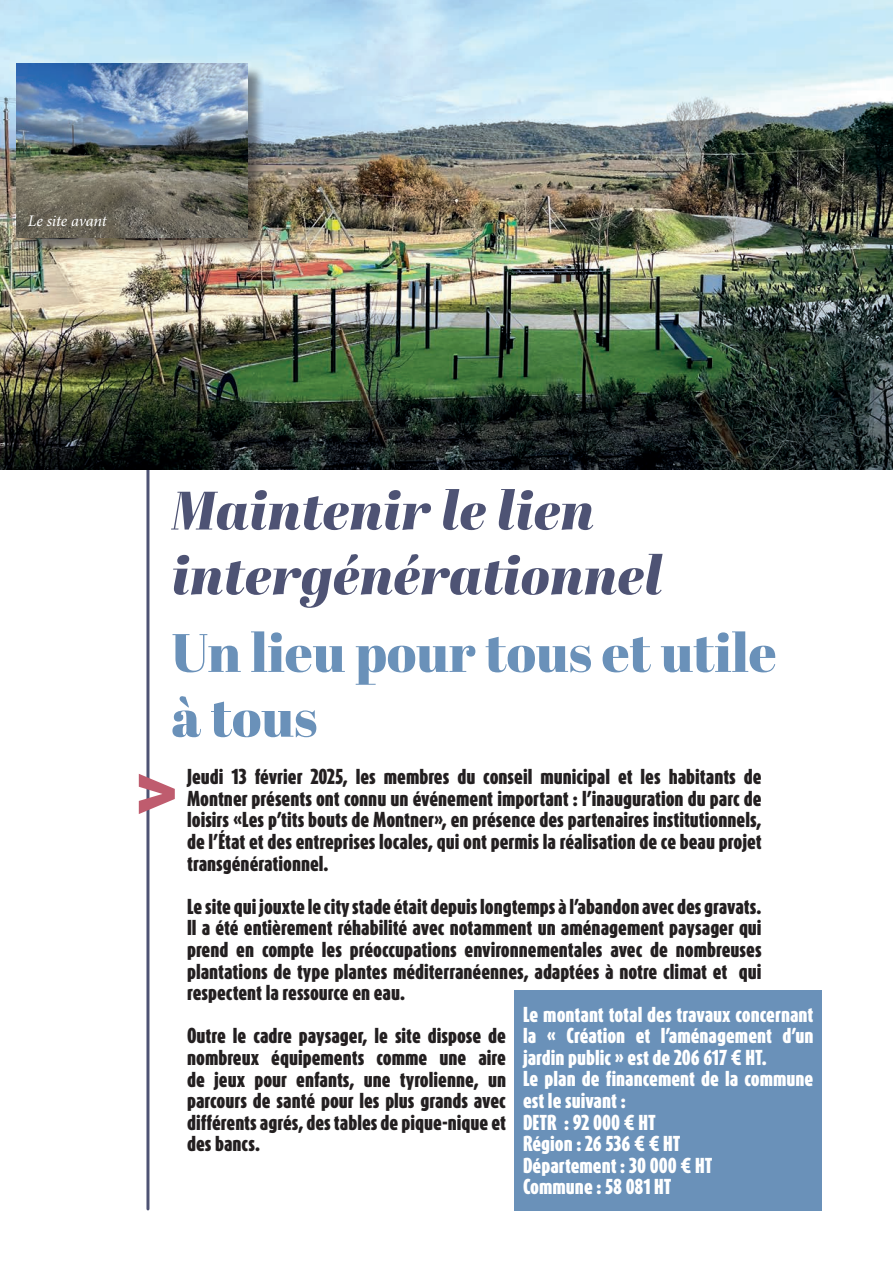
<style>
.page{position:relative;width:893px;height:1263px;background:#fff}
.page>*{position:absolute;margin:0;border:0;box-sizing:border-box;transform-origin:0 0}
.t1{font:900 90px "Dax Compact Pro";color:#bf5c6e}
.t2{font:italic 54px/64.8px "Abril Fatface";color:#4e5374}
.t3{font:54px/64.8px "Abril Fatface";color:#6a91b9}
.t4{font:900 18px/21.6px "Dax Compact Pro";color:#231f20;text-align:justify}
.t5{font:900 18px/21.6px "Dax Compact Pro";color:#fff}
.t6{font:italic 16.2px "Minion Pro";letter-spacing:-.01em;color:#fff}
</style>
<div class="page">
<hr style="left:146px;top:54px;width:3px;height:1155px;background:#4e5374">
<img style="left:0;top:0;width:893px;height:470px">
<div style="left:18px;top:66px;width:247px;height:188px;background:#231f20;opacity:.49"></div>
<img style="left:16px;top:64px;width:231px;height:173px">
<div style="left:514px;top:990px;width:308px;height:220px;background:#6a91b9"></div>
<p class="t6" style="left:28px;top:210px;width:81px">Le site avant</p>
<h2 class="t2" style="left:171px;top:476px;width:493px">Maintenir le lien intergénérationnel</h2>
<h2 class="t3" style="left:171px;top:619px;width:607px">Un lieu pour tous et utile à tous</h2>
<h1 class="t1" style="left:135px;top:730px;width:45px">&gt;</h1>
<p class="t4" style="left:187px;top:766px;width:576px">Jeudi 13 février 2025, les membres du conseil municipal et les habitants de Montner présents ont connu un événement important : l’inauguration du parc de loisirs «Les p’tits bouts de Montner», en présence des partenaires institutionnels, de l’État et des entreprises locales, qui ont permis la réalisation de ce beau projet transgénérationnel.</p>
<p class="t4" style="left:187px;top:895px;width:576px">Le site qui jouxte le city stade était depuis longtemps à l’abandon avec des gravats.<br>Il a été entièrement réhabilité avec notamment un aménagement paysager qui prend en compte les préoccupations environnementales avec de nombreuses plantations de type plantes méditerranéennes, adaptées à notre climat et qui respectent la ressource en eau.</p>
<p class="t4" style="left:187px;top:1025px;width:320px">Outre le cadre paysager, le site dispose de nombreux équipements comme une aire de jeux pour enfants, une tyrolienne, un parcours de santé pour les plus grands avec différents agrés, des tables de pique-nique et des bancs.</p>
<p class="t5" style="left:523px;top:1003px;width:292px">Le montant total des travaux concernant la « Création et l’aménagement d’un jardin public » est de 206 617 € HT.<br>Le plan de financement de la commune est le suivant :<br>DETR : 92 000 € HT<br>Région : 26 536 € € HT<br>Département : 30 000 € HT<br>Commune : 58 081 HT</p>
</div>
